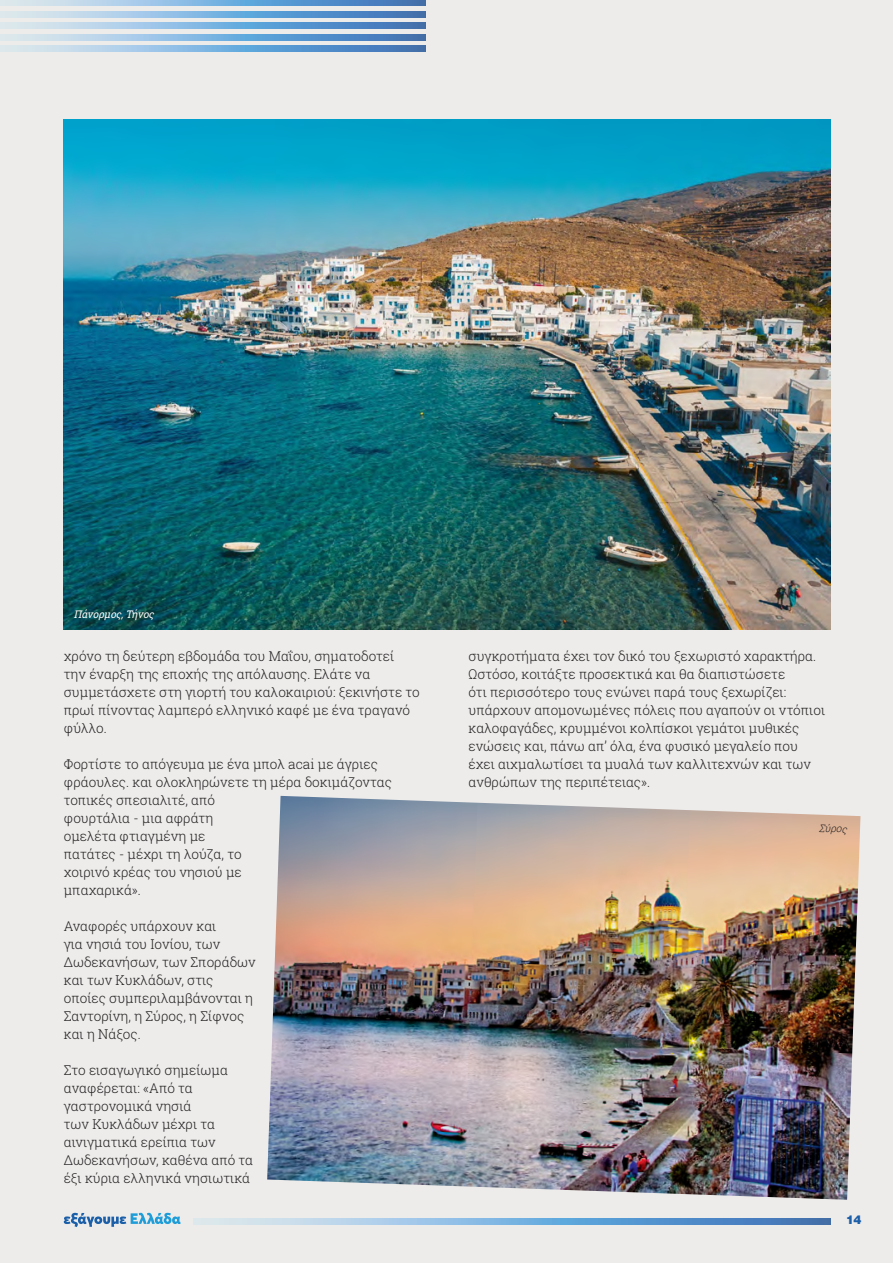
<style>
.page{position:relative;width:893px;height:1263px;background:#edeceb}
.page>*{position:absolute;margin:0;border:0;box-sizing:border-box;transform-origin:0 0}
.t1{font:300 13.5px/18px "Roboto Slab";color:#231f20}
.t2{font:900 12px "UB Helvetica";color:#1b5fa9}
.t3{font:italic 10.5px "Roboto Slab";color:#fff;scale:.95 1}
.t4{font:italic 300 10.5px "Roboto Slab";color:#231f20;scale:.95 1}
</style>
<div class="page">
<svg style="left:0;top:0;width:426px;height:6px;background:#83b0d9"></svg>
<svg style="left:0;top:23px;width:426px;height:6px;background:#83b0d9"></svg>
<svg style="left:0;top:46px;width:426px;height:5px;background:#83b0d9"></svg>
<svg style="left:0;top:11px;width:426px;height:6px;background:#83b0d9"></svg>
<svg style="left:0;top:34px;width:426px;height:6px;background:#83b0d9"></svg>
<svg style="left:64px;top:1213px;width:117px;height:14px"></svg>
<svg style="left:194px;top:1219px;width:637px;height:5px;background:#83b0d9"></svg>
<img style="left:64px;top:119px;width:767px;height:511px">
<img style="left:267px;top:796px;width:593px;height:404px">
<p class="t3" style="left:74px;top:607px;width:89px">Πάνορμος,Τήνος</p>
<p class="t1" style="left:64px;top:647px;width:357px">χρόνο τη δεύτερη εβδομάδα του Μαΐου, σηματοδοτεί την έναρξη της εποχής της απόλαυσης. Ελάτε να συμμετάσχετε στη γιορτή του καλοκαιριού: ξεκινήστε το πρωί πίνοντας λαμπερό ελληνικό καφέ με ένα τραγανό φύλλο.</p>
<p class="t1" style="left:64px;top:755px;width:330px">Φορτίστε το απόγευμα με ένα μπολ acai με άγριες φράουλες. και ολοκληρώνετε τη μέρα δοκιμάζοντας τοπικές σπεσιαλιτέ, από<br>φουρτάλια - μια αφράτη<br>ομελέτα φτιαγμένη με<br>πατάτες - μέχρι τη λούζα, το<br>χοιρινό κρέας του νησιού με<br>μπαχαρικά».</p>
<p class="t1" style="left:64px;top:917px;width:193px">Αναφορές υπάρχουν και<br>για νησιά του Ιονίου, των<br>Δωδεκανήσων, των Σποράδων και των Κυκλάδων, στις οποίες συμπεριλαμβάνονται η<br>Σαντορίνη, η Σύρος, η Σίφνος και η Νάξος.</p>
<p class="t1" style="left:64px;top:1061px;width:191px">Στο εισαγωγικό σημείωμα αναφέρεται: «Από τα γαστρονομικά νησιά<br>των Κυκλάδων μέχρι τα αινιγματικά ερείπια των<br>Δωδεκανήσων, καθένα από τα έξι κύρια ελληνικά νησιωτικά</p>
<p class="t1" style="left:468px;top:647px;width:358px">συγκροτήματα έχει τον δικό του ξεχωριστό χαρακτήρα.<br>Ωστόσο, κοιτάξτε προσεκτικά και θα διαπιστώσετε<br>ότι περισσότερο τους ενώνει παρά τους ξεχωρίζει: υπάρχουν απομονωμένες πόλεις που αγαπούν οι ντόπιοι καλοφαγάδες, κρυμμένοι κολπίσκοι γεμάτοι μυθικές ενώσεις και, πάνω απ’ όλα, ένα φυσικό μεγαλείο που έχει αιχμαλωτίσει τα μυαλά των καλλιτεχνών και των ανθρώπων της περιπέτειας».</p>
<p class="t4" style="left:819px;top:821px;width:31px;rotate:2deg">Σύρος</p>
<p class="t2" style="left:846px;top:1212px;width:17px">14</p>
</div>
